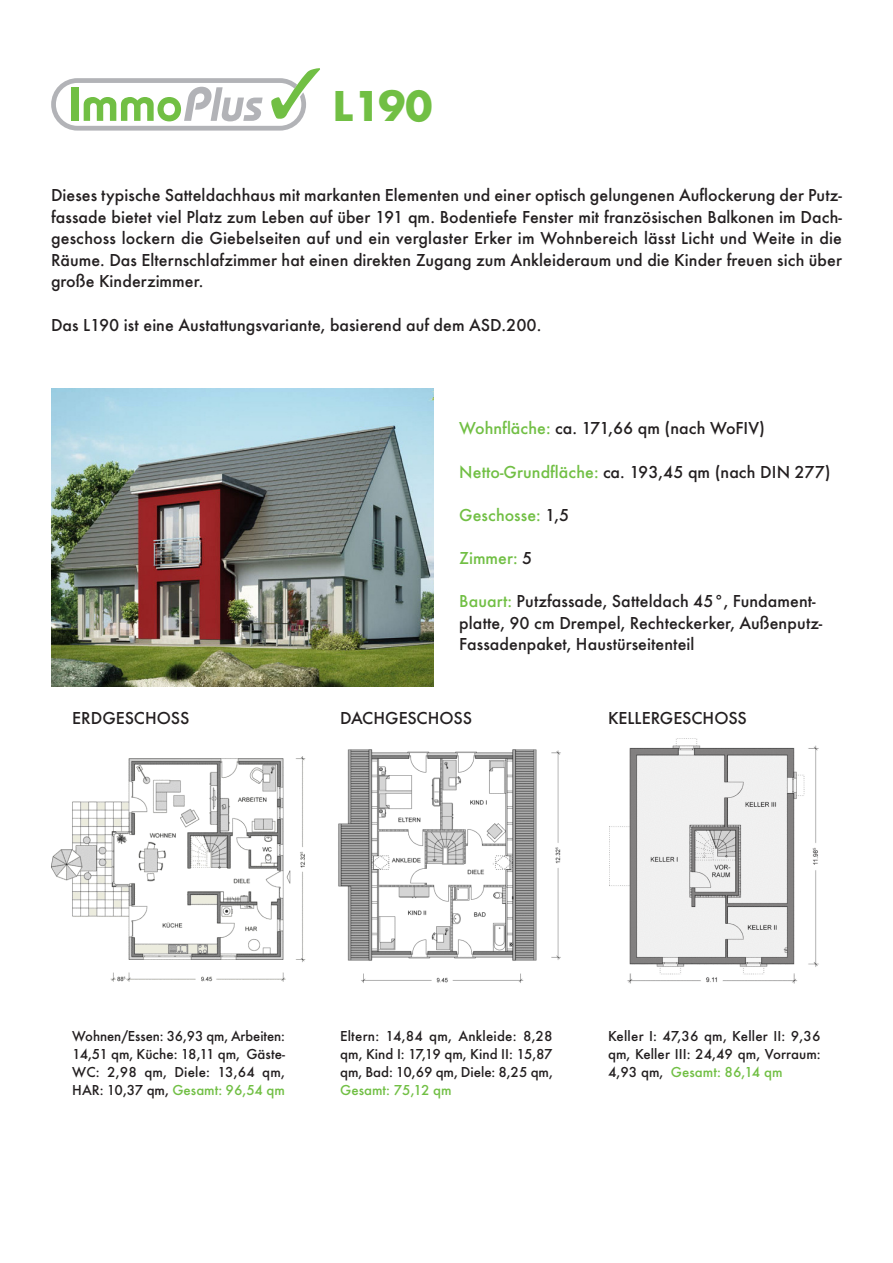
<style>
.page{position:relative;width:893px;height:1263px;background:#fff}
.page>*{position:absolute;margin:0;border:0;box-sizing:border-box;transform-origin:0 0}
.t1{font:700 45px "Function";color:#71bf44}
.t2{font:500 18px/21.6px "Function";letter-spacing:.005em;color:#231f20;text-align:justify}
.t3{font:500 18px "Function";letter-spacing:.005em;color:#71bf44}
.t4{font:500 15px/18px "Function";color:#231f20;text-align:justify}
.t5{font:500 15px "Function";color:#71bf44}
.s1{color:#71bf44}
.s2{color:#231f20}
</style>
<div class="page">
<svg style="left:51px;top:68px;width:269px;height:63px"></svg>
<img style="left:51px;top:389px;width:383px;height:297px">
<img style="left:609px;top:739px;width:210px;height:244px">
<img style="left:338px;top:750px;width:223px;height:233px">
<img style="left:51px;top:756px;width:255px;height:226px">
<h1 class="t1" style="left:333px;top:88px;width:101px">L190</h1>
<p class="t2" style="left:51px;top:186px;width:792px">Dieses typische Satteldachhaus mit markanten Elementen und einer optisch gelungenen Auflockerung der Putz&shy;fassade bietet viel Platz zum Leben auf über 191 qm. Bodentiefe Fenster mit französischen Balkonen im Dach&shy;geschoss lockern die Giebelseiten auf und ein verglaster Erker im Wohnbereich lässt Licht und Weite in die Räume. Das Elternschlafzimmer hat einen direkten Zugang zum Ankleideraum und die Kinder freuen sich über große Kinderzimmer.</p>
<p class="t2" style="left:51px;top:315px;width:492px">Das L190 ist eine Austattungsvariante, basierend auf dem ASD.200.</p>
<p class="t2" style="left:459px;top:419px;width:307px"><span class="s1">Wohnfläche:</span> ca. 171,66 qm (nach WoFIV)</p>
<p class="t2" style="left:459px;top:462px;width:373px"><span class="s1">Netto-Grundfläche:</span> ca. 193,45 qm (nach DIN 277)</p>
<p class="t3" style="left:459px;top:508px;width:111px">Geschosse: <span class="s2">1,5</span></p>
<p class="t3" style="left:459px;top:551px;width:75px">Zimmer: <span class="s2">5</span></p>
<p class="t2" style="left:459px;top:592px;width:365px;text-align:left"><span class="s1">Bauart:</span> Putzfassade, Satteldach 45°, Fundament&shy;platte, 90 cm Drempel, Rechteckerker, Außenputz-<br>Fassadenpaket, Haustürseitenteil</p>
<p class="t2" style="left:72px;top:709px;width:119px">ERDGESCHOSS</p>
<p class="t2" style="left:340px;top:709px;width:133px">DACHGESCHOSS</p>
<p class="t2" style="left:608px;top:709px;width:140px">KELLERGESCHOSS</p>
<p class="t4" style="left:72px;top:1028px;width:214px">Wohnen/Essen: 36,93 qm, Arbeiten:<br>14,51 qm, Küche: 18,11 qm, Gäste-WC: 2,98 qm, Diele: 13,64 qm, HAR: 10,37 qm, <span class="s1">Gesamt: 96,54 qm</span></p>
<p class="t4" style="left:340px;top:1028px;width:214px">Eltern: 14,84 qm, Ankleide: 8,28 qm, Kind I: 17,19 qm, Kind II: 15,87 qm, Bad: 10,69 qm, Diele: 8,25 qm,</p>
<p class="t5" style="left:340px;top:1084px;width:113px">Gesamt: 75,12 qm</p>
<p class="t4" style="left:608px;top:1028px;width:214px">Keller I: 47,36 qm, Keller II: 9,36 qm, Keller III: 24,49 qm, Vorraum:<br>4,93 qm, <span class="s1">Gesamt: 86,14 qm</span></p>
</div>
